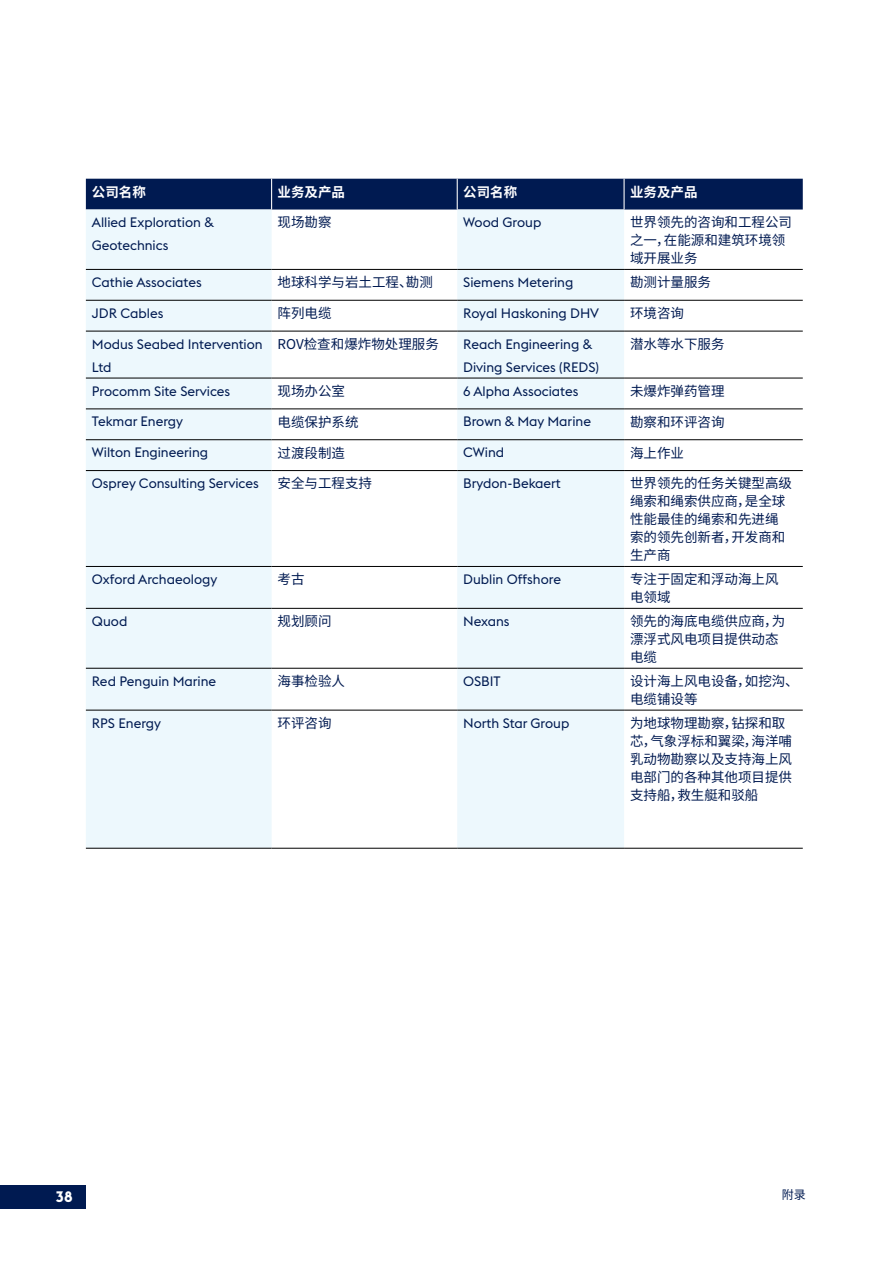
<style>
.page{position:relative;width:893px;height:1263px;background:#fff}
.page>*{position:absolute;margin:0;border:0;box-sizing:border-box;transform-origin:0 0}
.Folio{font:700 15px "Euclid Flex B";color:#fff}
.Body_copy__9pt{font:13.5px/23.4px "Euclid Flex B";color:#001a51}
.Body_copy__9pt-2{font:13.5px/18px "Noto Sans SC";color:#001a51}
.Body_copy__9pt-3{font:700 13.5px "Noto Sans SC";color:#fff}
.Folio-2{font:12px "Noto Sans SC";color:#001a51}
</style>
<div class="page">
<div style="left:0;top:1185px;width:86px;height:24px;background:#001a51"></div>
<div style="left:86px;top:179px;width:717px;height:31px;background:#001a51"></div>
<svg style="left:86px;top:210px;width:538px;height:638px;fill:#edf8fd"></svg>
<hr style="left:86px;top:269px;width:186px;height:1px;background:#000">
<hr style="left:86px;top:300px;width:186px;height:1px;background:#000">
<hr style="left:86px;top:331px;width:186px;height:1px;background:#000">
<hr style="left:86px;top:378px;width:186px;height:1px;background:#000">
<hr style="left:86px;top:408px;width:186px;height:1px;background:#000">
<hr style="left:86px;top:439px;width:186px;height:1px;background:#000">
<hr style="left:86px;top:470px;width:186px;height:1px;background:#000">
<hr style="left:86px;top:566px;width:186px;height:1px;background:#000">
<hr style="left:86px;top:608px;width:186px;height:1px;background:#000">
<hr style="left:86px;top:668px;width:186px;height:1px;background:#000">
<hr style="left:86px;top:710px;width:186px;height:1px;background:#000">
<hr style="left:86px;top:848px;width:186px;height:1px;background:#000">
<hr style="left:272px;top:269px;width:185px;height:1px;background:#000">
<hr style="left:272px;top:300px;width:185px;height:1px;background:#000">
<hr style="left:272px;top:331px;width:185px;height:1px;background:#000">
<hr style="left:272px;top:378px;width:185px;height:1px;background:#000">
<hr style="left:272px;top:408px;width:185px;height:1px;background:#000">
<hr style="left:272px;top:439px;width:185px;height:1px;background:#000">
<hr style="left:272px;top:470px;width:185px;height:1px;background:#000">
<hr style="left:272px;top:566px;width:185px;height:1px;background:#000">
<hr style="left:272px;top:608px;width:185px;height:1px;background:#000">
<hr style="left:272px;top:668px;width:185px;height:1px;background:#000">
<hr style="left:272px;top:710px;width:185px;height:1px;background:#000">
<hr style="left:272px;top:848px;width:185px;height:1px;background:#000">
<hr style="left:624px;top:269px;width:179px;height:1px;background:#000">
<hr style="left:624px;top:300px;width:179px;height:1px;background:#000">
<hr style="left:624px;top:331px;width:179px;height:1px;background:#000">
<hr style="left:624px;top:378px;width:179px;height:1px;background:#000">
<hr style="left:624px;top:408px;width:179px;height:1px;background:#000">
<hr style="left:624px;top:439px;width:179px;height:1px;background:#000">
<hr style="left:624px;top:470px;width:179px;height:1px;background:#000">
<hr style="left:624px;top:566px;width:179px;height:1px;background:#000">
<hr style="left:624px;top:608px;width:179px;height:1px;background:#000">
<hr style="left:624px;top:668px;width:179px;height:1px;background:#000">
<hr style="left:624px;top:710px;width:179px;height:1px;background:#000">
<hr style="left:624px;top:848px;width:179px;height:1px;background:#000">
<hr style="left:271px;top:179px;width:1px;height:31px;background:#fff">
<hr style="left:457px;top:179px;width:1px;height:31px;background:#fff">
<hr style="left:623px;top:179px;width:2px;height:31px;background:#fff">
<hr style="left:457px;top:269px;width:167px;height:1px;background:#000">
<hr style="left:457px;top:300px;width:167px;height:1px;background:#000">
<hr style="left:457px;top:331px;width:167px;height:1px;background:#000">
<hr style="left:457px;top:378px;width:167px;height:1px;background:#000">
<hr style="left:457px;top:408px;width:167px;height:1px;background:#000">
<hr style="left:457px;top:439px;width:167px;height:1px;background:#000">
<hr style="left:457px;top:470px;width:167px;height:1px;background:#000">
<hr style="left:457px;top:566px;width:167px;height:1px;background:#000">
<hr style="left:457px;top:608px;width:167px;height:1px;background:#000">
<hr style="left:457px;top:668px;width:167px;height:1px;background:#000">
<hr style="left:457px;top:710px;width:167px;height:1px;background:#000">
<hr style="left:457px;top:848px;width:167px;height:1px;background:#000">
<p class="Body_copy__9pt-3" style="left:92px;top:184px;width:55px">公司名称</p>
<p class="Body_copy__9pt-3" style="left:278px;top:184px;width:69px">业务及产品</p>
<p class="Body_copy__9pt-3" style="left:463px;top:184px;width:55px">公司名称</p>
<p class="Body_copy__9pt-3" style="left:630px;top:184px;width:69px">业务及产品</p>
<p class="Body_copy__9pt" style="left:92px;top:211px;width:124px">Allied Exploration &amp;<br>Geotechnics</p>
<p class="Body_copy__9pt-2" style="left:278px;top:214px;width:55px">现场勘察</p>
<p class="Body_copy__9pt" style="left:463px;top:211px;width:80px">Wood Group</p>
<p class="Body_copy__9pt-2" style="left:630px;top:214px;width:164px">世界领先的咨询和工程公司之一，在能源和建筑环境领域开展业务</p>
<p class="Body_copy__9pt" style="left:92px;top:271px;width:111px">Cathie Associates</p>
<p class="Body_copy__9pt-2" style="left:278px;top:274px;width:157px">地球科学与岩土工程、勘测</p>
<p class="Body_copy__9pt" style="left:463px;top:271px;width:112px">Siemens Metering</p>
<p class="Body_copy__9pt-2" style="left:630px;top:274px;width:82px">勘测计量服务</p>
<p class="Body_copy__9pt" style="left:92px;top:301px;width:73px">JDR Cables</p>
<p class="Body_copy__9pt-2" style="left:278px;top:304px;width:55px">阵列电缆</p>
<p class="Body_copy__9pt" style="left:463px;top:301px;width:137px">Royal Haskoning DHV</p>
<p class="Body_copy__9pt-2" style="left:630px;top:304px;width:55px">环境咨询</p>
<p class="Body_copy__9pt" style="left:92px;top:332px;width:172px">Modus Seabed Intervention<br>Ltd</p>
<p class="Body_copy__9pt-2" style="left:278px;top:335px;width:163px">ROV检查和爆炸物处理服务</p>
<p class="Body_copy__9pt" style="left:463px;top:332px;width:137px">Reach Engineering &amp;<br>Diving Services (REDS)</p>
<p class="Body_copy__9pt-2" style="left:630px;top:335px;width:96px">潜水等水下服务</p>
<p class="Body_copy__9pt" style="left:92px;top:379px;width:140px">Procomm Site Services</p>
<p class="Body_copy__9pt-2" style="left:278px;top:382px;width:69px">现场办公室</p>
<p class="Body_copy__9pt" style="left:463px;top:379px;width:117px">6 Alpha Associates</p>
<p class="Body_copy__9pt-2" style="left:630px;top:382px;width:96px">未爆炸弹药管理</p>
<p class="Body_copy__9pt" style="left:92px;top:410px;width:93px">Tekmar Energy</p>
<p class="Body_copy__9pt-2" style="left:278px;top:413px;width:82px">电缆保护系统</p>
<p class="Body_copy__9pt" style="left:463px;top:410px;width:129px">Brown &amp; May Marine</p>
<p class="Body_copy__9pt-2" style="left:630px;top:413px;width:96px">勘察和环评咨询</p>
<p class="Body_copy__9pt" style="left:92px;top:441px;width:118px">Wilton Engineering</p>
<p class="Body_copy__9pt-2" style="left:278px;top:444px;width:69px">过渡段制造</p>
<p class="Body_copy__9pt" style="left:463px;top:441px;width:43px">CWind</p>
<p class="Body_copy__9pt-2" style="left:630px;top:444px;width:55px">海上作业</p>
<p class="Body_copy__9pt" style="left:92px;top:472px;width:168px">Osprey Consulting Services</p>
<p class="Body_copy__9pt-2" style="left:278px;top:475px;width:96px">安全与工程支持</p>
<p class="Body_copy__9pt" style="left:463px;top:472px;width:99px">Brydon-Bekaert</p>
<p class="Body_copy__9pt-2" style="left:630px;top:475px;width:164px">世界领先的任务关键型高级绳索和绳索供应商，是全球性能最佳的绳索和先进绳索的领先创新者，开发商和生产商</p>
<p class="Body_copy__9pt" style="left:92px;top:568px;width:127px">Oxford Archaeology</p>
<p class="Body_copy__9pt-2" style="left:278px;top:571px;width:28px">考古</p>
<p class="Body_copy__9pt" style="left:463px;top:568px;width:99px">Dublin Offshore</p>
<p class="Body_copy__9pt-2" style="left:630px;top:571px;width:150px">专注于固定和浮动海上风电领域</p>
<p class="Body_copy__9pt" style="left:92px;top:609px;width:37px">Quod</p>
<p class="Body_copy__9pt-2" style="left:278px;top:612px;width:55px">规划顾问</p>
<p class="Body_copy__9pt" style="left:463px;top:609px;width:48px">Nexans</p>
<p class="Body_copy__9pt-2" style="left:630px;top:612px;width:157px">领先的海底电缆供应商，为漂浮式风电项目提供动态电缆</p>
<p class="Body_copy__9pt" style="left:92px;top:669px;width:126px">Red Penguin Marine</p>
<p class="Body_copy__9pt-2" style="left:278px;top:672px;width:69px">海事检验人</p>
<p class="Body_copy__9pt" style="left:463px;top:669px;width:39px">OSBIT</p>
<p class="Body_copy__9pt-2" style="left:630px;top:672px;width:170px">设计海上风电设备，如挖沟、电缆铺设等</p>
<p class="Body_copy__9pt" style="left:92px;top:711px;width:71px">RPS Energy</p>
<p class="Body_copy__9pt-2" style="left:278px;top:714px;width:55px">环评咨询</p>
<p class="Body_copy__9pt" style="left:463px;top:711px;width:108px">North Star Group</p>
<p class="Body_copy__9pt-2" style="left:630px;top:714px;width:164px">为地球物理勘察，钻探和取芯，气象浮标和翼梁，海洋哺乳动物勘察以及支持海上风电部门的各种其他项目提供支持船，救生艇和驳船</p>
<p class="Folio" style="left:56px;top:1188px;width:18px">38</p>
<p class="Folio-2" style="left:782px;top:1188px;width:25px">附录</p>
</div>
